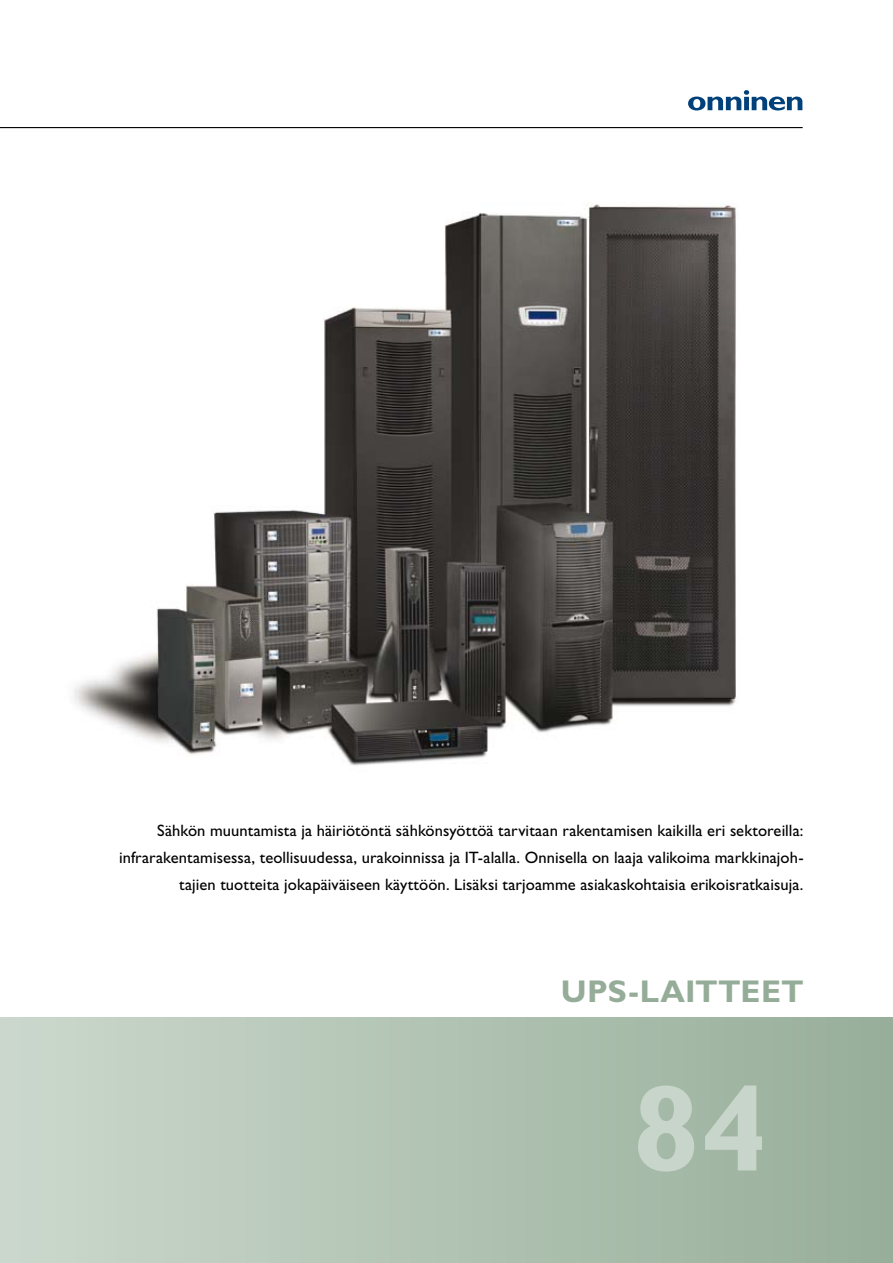
<style>
.page{position:relative;width:893px;height:1263px;background:#fff}
.page>*{position:absolute;margin:0;border:0;box-sizing:border-box;transform-origin:0 0}
.t1{font:700 123px "Gill Sans Std";color:#c8d5ca}
.t2{font:700 31.5px "Gill Sans Std";color:#95ad98}
.t3{font:16.5px/27px "Gill Sans Std";letter-spacing:.005em;color:#000;text-align:right}
</style>
<div class="page">
<svg style="left:688px;top:90px;width:114px;height:20px"></svg>
<hr style="left:0;top:127px;width:803px;height:1px;background:#000">
<div style="left:0;top:1017px;width:893px;height:246px;background:linear-gradient(to right,#cbd8cc,#97af9a)"></div>
<img style="left:74px;top:204px;width:664px;height:562px">
<p class="t3" style="left:119px;top:817px;width:686px">Sähkön muuntamista ja häiriötöntä sähkönsyöttöä tarvitaan rakentamisen kaikilla eri sektoreilla: infrarakentamisessa, teollisuudessa, urakoinnissa ja IT-alalla. Onnisella on laaja valikoima markkinajoh&shy;tajien tuotteita jokapäiväiseen käyttöön. Lisäksi tarjoamme asiakaskohtaisia erikoisratkaisuja.</p>
<h2 class="t2" style="left:561px;top:972px;width:244px">UPS-LAITTEET</h2>
<h1 class="t1" style="left:632px;top:1056px;width:137px">84</h1>
</div>
